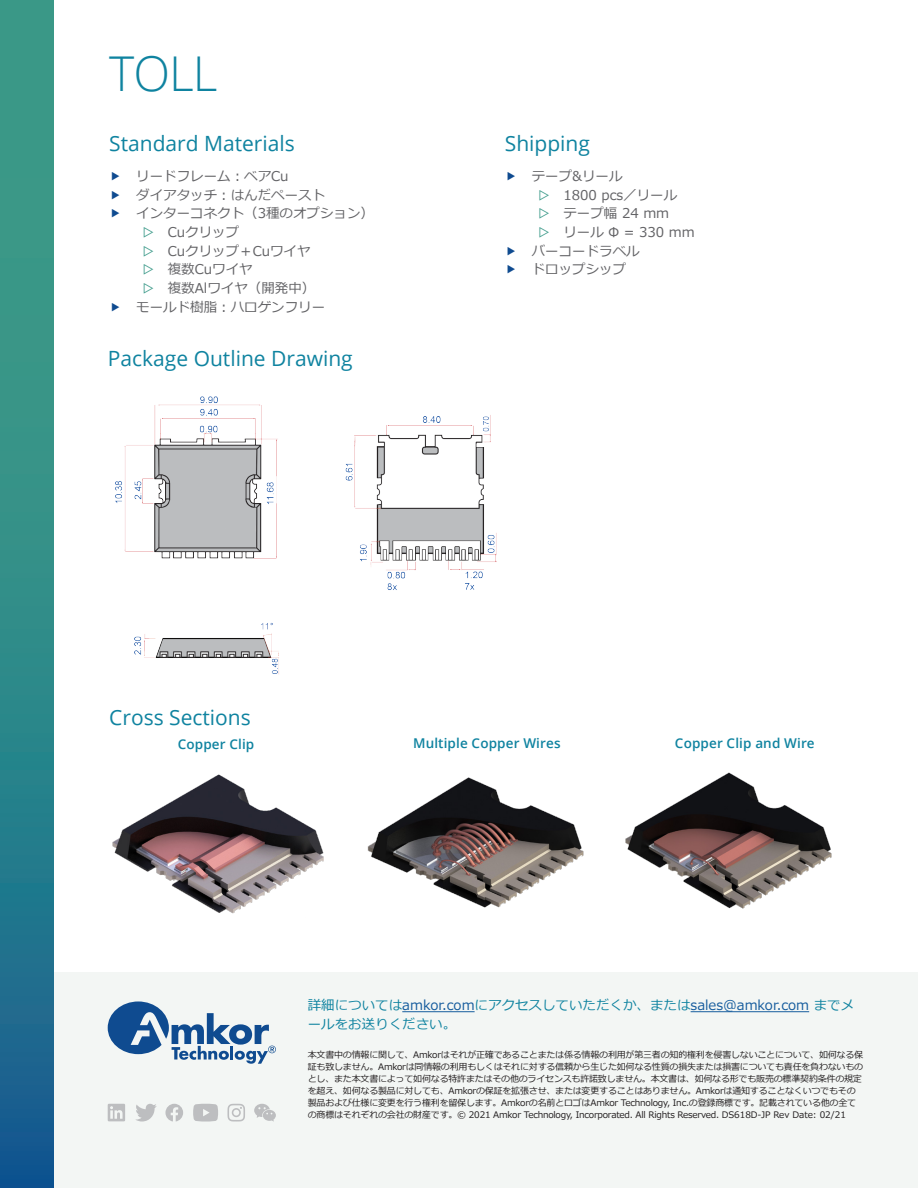
<style>
.page{position:relative;width:918px;height:1188px;background:#fff}
.page>*{position:absolute;margin:0;border:0;box-sizing:border-box;transform-origin:0 0}
.Data_Sheet_Title{font:300 48px "Open Sans";color:#0f83a0}
.Data_Sheet_Section_T{font:21px "Open Sans";color:#0f83a0}
.t1{font:13.5px "Meiryo";color:#636366}
.t2{font:13.5px/19.5px "Meiryo";color:#0f83a0}
.Data_Sheet_Body_Subh{font:600 13.5px "Open Sans";letter-spacing:.01em;color:#0f83a0}
.Data_Sheet_Section_T-2{font:600 13.5px "Open Sans";letter-spacing:.01em;color:#0f83a0}
.t3{font:9px/12px "Meiryo";letter-spacing:-.025em;color:#231f20}
.s1{color:#429d8d}
.s2{color:#175d9e}
</style>
<div class="page">
<div style="left:0;top:972px;width:918px;height:216px;background:#f3f6f4"></div>
<svg style="left:0;top:0;width:53px;height:1188px;background:#2d8589"></svg>
<svg style="left:108px;top:1001px;width:168px;height:63px"></svg>
<hr style="left:402px;top:1011px;width:73px;height:1px;background:#175d9e">
<hr style="left:691px;top:1011px;width:118px;height:1px;background:#175d9e">
<svg style="left:165px;top:1104px;width:18px;height:18px"></svg>
<svg style="left:193px;top:1104px;width:25px;height:18px"></svg>
<svg style="left:108px;top:1104px;width:17px;height:17px"></svg>
<svg style="left:136px;top:1103px;width:21px;height:19px"></svg>
<svg style="left:254px;top:1104px;width:22px;height:18px"></svg>
<svg style="left:228px;top:1104px;width:17px;height:18px"></svg>
<img style="left:115px;top:396px;width:382px;height:279px">
<img style="left:112px;top:774px;width:212px;height:140px">
<img style="left:367px;top:777px;width:217px;height:131px">
<img style="left:626px;top:772px;width:206px;height:137px">
<p class="Data_Sheet_Title" style="left:109px;top:40px;width:110px">TOLL</p>
<p class="Data_Sheet_Section_T" style="left:109px;top:129px;width:187px">Standard Materials</p>
<p class="t1" style="left:136px;top:167px;width:154px">リードフレーム：ベアCu</p>
<p class="t1" style="left:136px;top:185px;width:190px">ダイアタッチ：はんだペースト</p>
<p class="t1" style="left:136px;top:204px;width:239px">インターコネクト（3種のオプション）</p>
<p class="t1" style="left:143px;top:223px;width:98px"><span class="s1">▷</span> Cuクリップ</p>
<p class="t1" style="left:143px;top:241px;width:169px"><span class="s1">▷</span> Cuクリップ＋Cuワイヤ</p>
<p class="t1" style="left:143px;top:260px;width:111px"><span class="s1">▷</span> 複数Cuワイヤ</p>
<p class="t1" style="left:143px;top:279px;width:174px"><span class="s1">▷</span> 複数Alワイヤ（開発中）</p>
<p class="t1" style="left:136px;top:297px;width:190px">モールド樹脂：ハロゲンフリー</p>
<p class="Data_Sheet_Section_T" style="left:108px;top:344px;width:246px">Package Outline Drawing</p>
<p class="Data_Sheet_Section_T" style="left:505px;top:129px;width:87px">Shipping</p>
<p class="t1" style="left:532px;top:167px;width:92px">テープ&amp;リール</p>
<p class="t1" style="left:539px;top:185px;width:140px"><span class="s1">▷</span> 1800 pcs／リール</p>
<p class="t1" style="left:539px;top:204px;width:132px"><span class="s1">▷</span> テープ幅 24 mm</p>
<p class="t1" style="left:539px;top:223px;width:158px"><span class="s1">▷</span> リール Ф = 330 mm</p>
<p class="t1" style="left:532px;top:241px;width:123px">バーコードラベル　</p>
<p class="t1" style="left:532px;top:260px;width:96px">ドロップシップ</p>
<p class="Data_Sheet_Section_T" style="left:109px;top:703px;width:143px">Cross Sections</p>
<p class="Data_Sheet_Section_T-2" style="left:178px;top:735px;width:78px">Copper Clip</p>
<p class="Data_Sheet_Body_Subh" style="left:413px;top:734px;width:149px">Multiple Copper Wires</p>
<p class="Data_Sheet_Body_Subh" style="left:675px;top:734px;width:141px">Copper Clip and Wire</p>
<h3 class="t2" style="left:308px;top:996px;width:548px">詳細については<span class="s2">amkor.com</span>にアクセスしていただくか、または<span class="s2">sales@amkor.com</span> までメールをお送りください。</h3>
<p class="t3" style="left:308px;top:1049px;width:557px">本文書中の情報に関して、Amkorはそれが正確であることまたは係る情報の利用が第三者の知的権利を侵害しないことについて、如何なる保証も致しません。Amkorは同情報の利用もしくはそれに対する信頼から生じた如何なる性質の損失または損害についても責任を負わないものとし、また本文書によって如何なる特許またはその他のライセンスも許諾致しません。本文書は、如何なる形でも販売の標準契約条件の規定を超え、如何なる製品に対しても、Amkorの保証を拡張させ、または変更することはありません。Amkorは通知することなくいつでもその製品および仕様に変更を行う権利を留保します。Amkorの名前とロゴはAmkor Technology, Inc.の登録商標です。記載されている他の全ての商標はそれぞれの会社の財産です。© 2021 Amkor Technology, Incorporated. All Rights Reserved. DS618D-JP Rev Date: 02/21</p>
</div>
